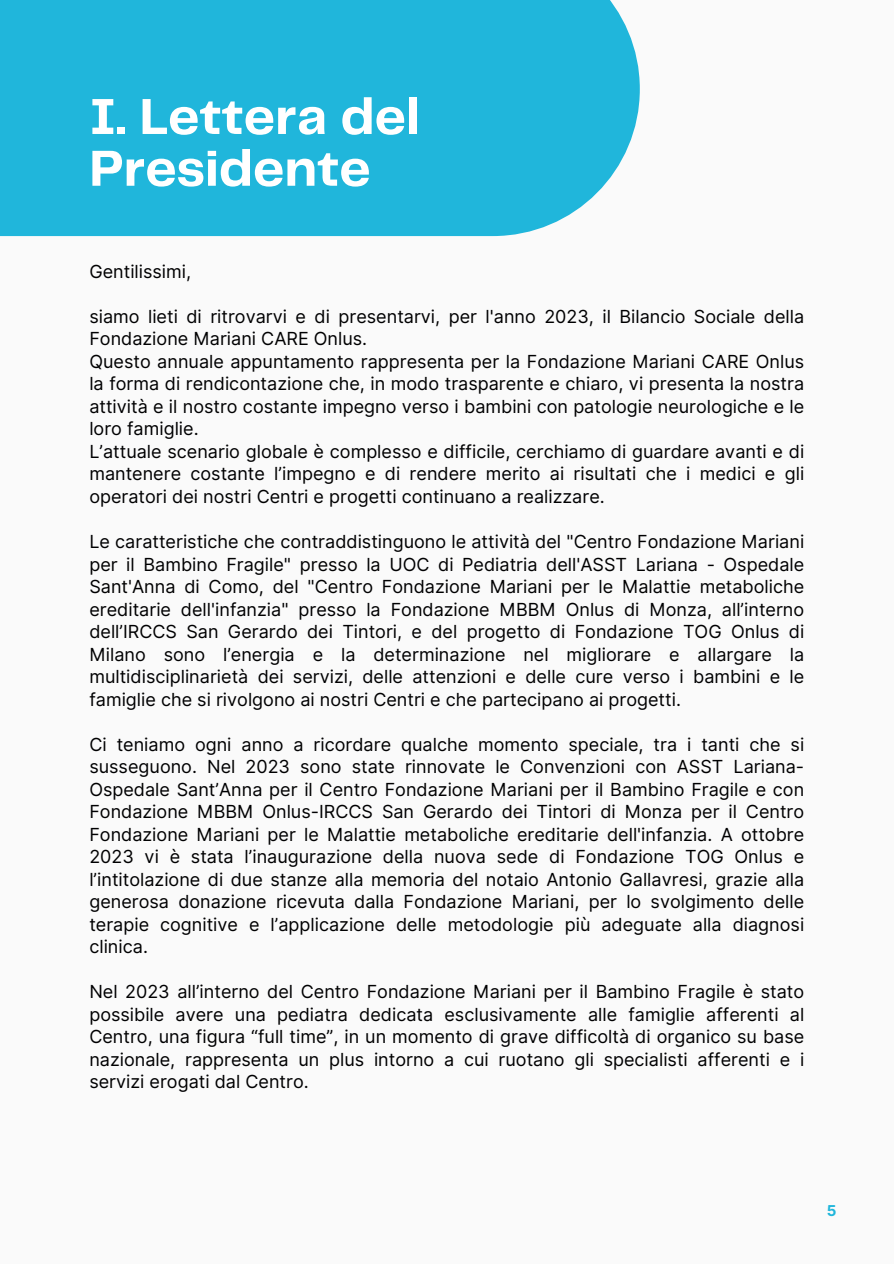
<style>
.page{position:relative;width:894px;height:1264px;background:#fff}
.page>*{position:absolute;margin:0;border:0;box-sizing:border-box;transform-origin:0 0}
.t1{font:700 52.5px/51.8px "Telegraf";color:#fff}
.t2{font:18px/22.5px "Inter";color:#000001;text-align:justify}
.t3{font:700 15px "Inter";color:#20b6db}
</style>
<div class="page">
<div style="left:0;top:0;width:893px;height:1263px;background:#fafafa"></div>
<div style="left:0;top:0;width:639px;height:237px;background:#20b6db"></div>
<p class="t1" style="left:89px;top:93px;width:332px">I. Lettera del<br>Presidente</p>
<p class="t2" style="left:89px;top:260px;width:103px">Gentilissimi,</p>
<h1 class="t2" style="left:89px;top:305px;width:716px">siamo lieti di ritrovarvi e di presentarvi, per l'anno 2023, il Bilancio Sociale della<br>Fondazione Mariani CARE Onlus.</h1>
<p class="t2" style="left:89px;top:350px;width:716px">Questo annuale appuntamento rappresenta per la Fondazione Mariani CARE Onlus la forma di rendicontazione che, in modo trasparente e chiaro, vi presenta la nostra attività e il nostro costante impegno verso i bambini con patologie neurologiche e le loro famiglie.</p>
<p class="t2" style="left:89px;top:440px;width:716px">L’attuale scenario globale è complesso e difficile, cerchiamo di guardare avanti e di mantenere costante l’impegno e di rendere merito ai risultati che i medici e gli operatori dei nostri Centri e progetti continuano a realizzare.</p>
<p class="t2" style="left:89px;top:530px;width:716px">Le caratteristiche che contraddistinguono le attività del "Centro Fondazione Mariani per il Bambino Fragile" presso la UOC di Pediatria dell'ASST Lariana - Ospedale Sant'Anna di Como, del "Centro Fondazione Mariani per le Malattie metaboliche ereditarie dell'infanzia" presso la Fondazione MBBM Onlus di Monza, all’interno dell’IRCCS San Gerardo dei Tintori, e del progetto di Fondazione TOG Onlus di Milano sono l’energia e la determinazione nel migliorare e allargare la multidisciplinarietà dei servizi, delle attenzioni e delle cure verso i bambini e le famiglie che si rivolgono ai nostri Centri e che partecipano ai progetti.</p>
<p class="t2" style="left:89px;top:732px;width:716px">Ci teniamo ogni anno a ricordare qualche momento speciale, tra i tanti che si susseguono. Nel 2023 sono state rinnovate le Convenzioni con ASST Lariana-Ospedale Sant’Anna per il Centro Fondazione Mariani per il Bambino Fragile e con Fondazione MBBM Onlus-IRCCS San Gerardo dei Tintori di Monza per il Centro Fondazione Mariani per le Malattie metaboliche ereditarie dell'infanzia. A ottobre 2023 vi è stata l’inaugurazione della nuova sede di Fondazione TOG Onlus e l’intitolazione di due stanze alla memoria del notaio Antonio Gallavresi, grazie alla generosa donazione ricevuta dalla Fondazione Mariani, per lo svolgimento delle terapie cognitive e l’applicazione delle metodologie più adeguate alla diagnosi clinica.</p>
<p class="t2" style="left:89px;top:980px;width:716px">Nel 2023 all’interno del Centro Fondazione Mariani per il Bambino Fragile è stato possibile avere una pediatra dedicata esclusivamente alle famiglie afferenti al Centro, una figura “full time”, in un momento di grave difficoltà di organico su base nazionale, rappresenta un plus intorno a cui ruotano gli specialisti afferenti e i servizi erogati dal Centro.</p>
<p class="t3" style="left:826px;top:1201px;width:11px">5</p>
</div>
